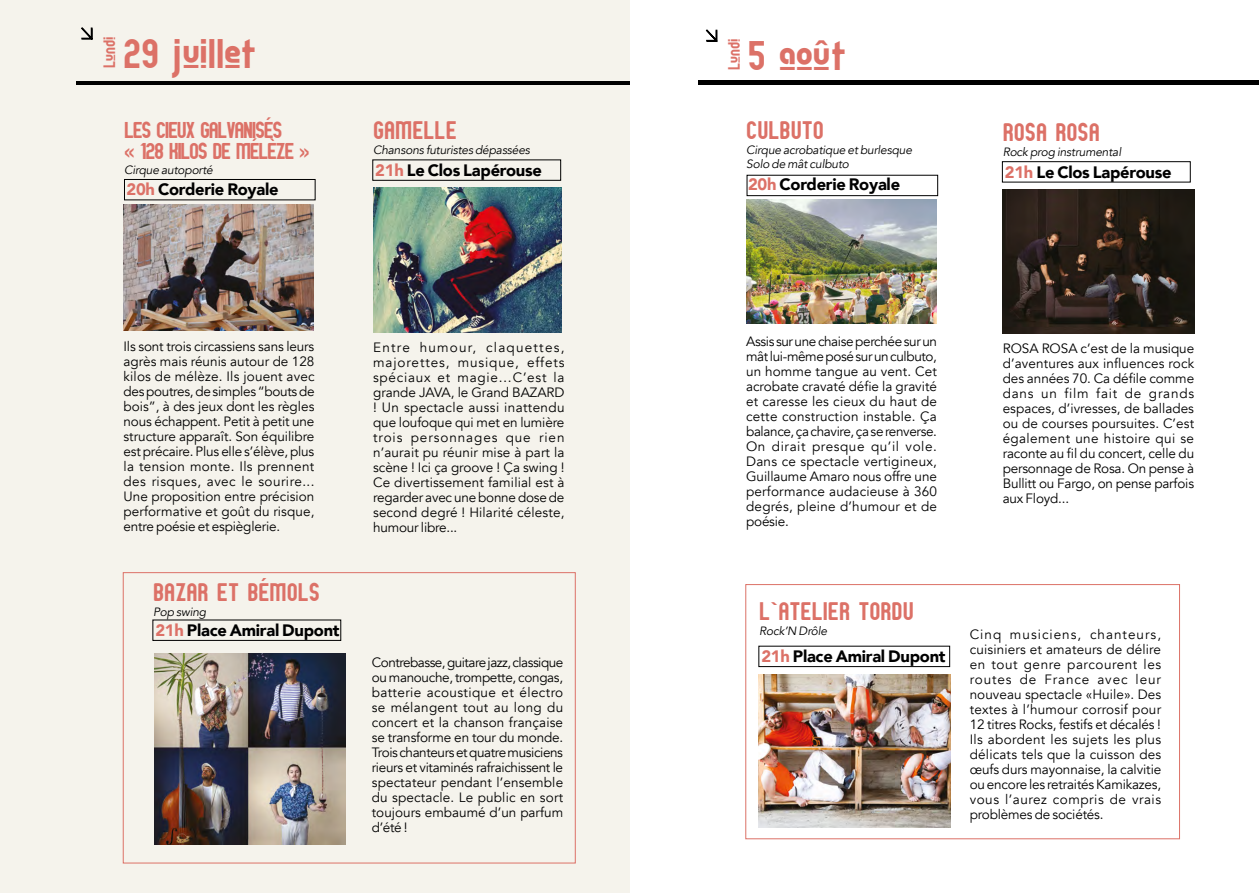
<style>
.page{position:relative;width:1259px;height:893px;background:#fff}
.page>*{position:absolute;margin:0;border:0;box-sizing:border-box;transform-origin:0 0}
.t1{font:48.75px "Zillah Modern Upper";color:#dc7167}
.t2{font:30px "Zillah Modern Upper";color:#dc7167}
.t3{font:27px/21px "Zillah Modern Upper";letter-spacing:-.05em;color:#dc7167}
.t4{font:19.5px "Zillah Modern Upper";letter-spacing:.01em;color:#dc7167}
.t5{font:900 16.5px "Avenir";letter-spacing:-.015em;color:#000}
.t6{font:13.5px/15px "Avenir";color:#000;text-align:justify}
.t7{font:italic 12px/13.5px "Avenir";letter-spacing:-.015em;color:#000}
.s1{color:#dc7167}
</style>
<div class="page">
<div style="left:0;top:0;width:629px;height:893px;background:#f5f3ec"></div>
<img style="left:124px;top:204px;width:190px;height:126px">
<div style="left:124px;top:179px;width:191px;height:21px;border:1px solid #000"></div>
<svg style="left:81px;top:27px;width:12px;height:13px"></svg>
<img style="left:374px;top:188px;width:187px;height:145px">
<div style="left:372px;top:160px;width:189px;height:21px;border:1px solid #000"></div>
<div style="left:152px;top:620px;width:189px;height:21px;border:1px solid #000"></div>
<img style="left:154px;top:654px;width:191px;height:190px">
<hr style="left:76px;top:81px;width:553px;height:3px;background:#000">
<div style="left:123px;top:572px;width:452px;height:291px;border:1px solid #dc7167"></div>
<div style="left:745px;top:584px;width:434px;height:255px;border:1px solid #dc7167"></div>
<div style="left:746px;top:175px;width:192px;height:21px;border:1px solid #000"></div>
<svg style="left:705px;top:29px;width:13px;height:13px"></svg>
<div style="left:1002px;top:161px;width:188px;height:21px;border:1px solid #000"></div>
<div style="left:758px;top:646px;width:192px;height:21px;border:1px solid #000"></div>
<hr style="left:699px;top:80px;width:560px;height:4px;background:#000">
<img style="left:746px;top:200px;width:190px;height:123px">
<img style="left:1002px;top:189px;width:192px;height:145px">
<img style="left:758px;top:675px;width:192px;height:152px">
<h3 class="t4" style="left:99px;top:68px;width:34px;rotate:-90deg">Lundi</h3>
<h1 class="t1" style="left:123px;top:29px;width:134px">29 juillet</h1>
<h3 class="t3" style="left:124px;top:119px;width:187px">LES CIEUX GALVANISÉS<br>« 128 KILOS DE MÉLÈZE »</h3>
<p class="t7" style="left:124px;top:163px;width:90px">Cirque autoporté</p>
<p class="t5" style="left:127px;top:175px;width:154px"><span class="s1">20h</span> Corderie Royale</p>
<h2 class="t2" style="left:373px;top:115px;width:85px">GAMELLE</h2>
<p class="t7" style="left:373px;top:144px;width:158px">Chansons futuristes dépassées</p>
<p class="t5" style="left:375px;top:156px;width:168px"><span class="s1">21h</span> Le Clos Lapérouse</p>
<p class="t6" style="left:124px;top:339px;width:192px">Ils sont trois circassiens sans leurs agrès mais réunis autour de 128 kilos de mélèze. Ils jouent avec des poutres, de simples “bouts de bois”, à des jeux dont les règles nous échappent. Petit à petit une structure apparaît. Son équilibre est précaire. Plus elle s’élève, plus la tension monte. Ils prennent des risques, avec le sourire...<br>Une proposition entre précision performative et goût du risque, entre poésie et espièglerie.</p>
<p class="t6" style="left:373px;top:340px;width:193px">Entre humour, claquettes, majorettes, musique, effets spéciaux et magie…C’est la grande JAVA, le Grand BAZARD ! Un spectacle aussi inattendu que loufoque qui met en lumière trois personnages que rien n’aurait pu réunir mise à part la scène ! Ici ça groove ! Ça swing !<br>Ce divertissement familial est à regarder avec une bonne dose de second degré ! Hilarité céleste, humour libre...</p>
<h2 class="t2" style="left:153px;top:576px;width:168px">BAZAR ET BÉMOLS</h2>
<p class="t7" style="left:153px;top:605px;width:54px">Pop swing</p>
<p class="t5" style="left:155px;top:616px;width:186px"><span class="s1">21h</span> Place Amiral Dupont</p>
<p class="t6" style="left:372px;top:655px;width:193px">Contrebasse, guitare jazz, classique ou manouche, trompette, congas, batterie acoustique et électro se mélangent tout au long du concert et la chanson française se transforme en tour du monde.<br>Trois chanteurs et quatre musiciens rieurs et vitaminés rafraichissent le spectateur pendant l’ensemble du spectacle. Le public en sort toujours embaumé d’un parfum d’été !</p>
<h3 class="t4" style="left:724px;top:70px;width:34px;rotate:-90deg">Lundi</h3>
<h1 class="t1" style="left:748px;top:31px;width:99px">5 août</h1>
<h2 class="t2" style="left:746px;top:115px;width:79px">CULBUTO</h2>
<p class="t7" style="left:746px;top:143px;width:167px">Cirque acrobatique et burlesque<br>Solo de mât culbuto</p>
<p class="t5" style="left:748px;top:170px;width:154px"><span class="s1">20h</span> Corderie Royale</p>
<h2 class="t2" style="left:1002px;top:117px;width:99px">ROSA ROSA</h2>
<p class="t7" style="left:1002px;top:145px;width:120px">Rock prog instrumental</p>
<p class="t5" style="left:1005px;top:158px;width:168px"><span class="s1">21h</span> Le Clos Lapérouse</p>
<p class="t6" style="left:746px;top:334px;width:192px">Assis sur une chaise perchée sur un mât lui-même posé sur un culbuto, un homme tangue au vent. Cet acrobate cravaté défie la gravité et caresse les cieux du haut de cette construction instable. Ça balance, ça chavire, ça se renverse.<br>On dirait presque qu’il vole.<br>Dans ce spectacle vertigineux, Guillaume Amaro nous offre une performance audacieuse à 360 degrés, pleine d’humour et de poésie.</p>
<p class="t6" style="left:1002px;top:341px;width:193px">ROSA ROSA c’est de la musique d’aventures aux influences rock des années 70. Ca défile comme dans un film fait de grands espaces, d’ivresses, de ballades ou de courses poursuites. C’est également une histoire qui se raconte au fil du concert, celle du personnage de Rosa. On pense à Bullitt ou Fargo, on pense parfois aux Floyd...</p>
<h2 class="t2" style="left:759px;top:596px;width:156px">L’ATELIER TORDU</h2>
<p class="t7" style="left:759px;top:625px;width:70px">Rock’N Drôle</p>
<p class="t5" style="left:761px;top:642px;width:186px"><span class="s1">21h</span> Place Amiral Dupont</p>
<p class="t6" style="left:969px;top:627px;width:193px">Cinq musiciens, chanteurs, cuisiniers et amateurs de délire en tout genre parcourent les routes de France avec leur nouveau spectacle «Huile». Des textes à l’humour corrosif pour 12 titres Rocks, festifs et décalés !<br>Ils abordent les sujets les plus délicats tels que la cuisson des œufs durs mayonnaise, la calvitie ou encore les retraités Kamikazes, vous l’aurez compris de vrais problèmes de sociétés.</p>
</div>
